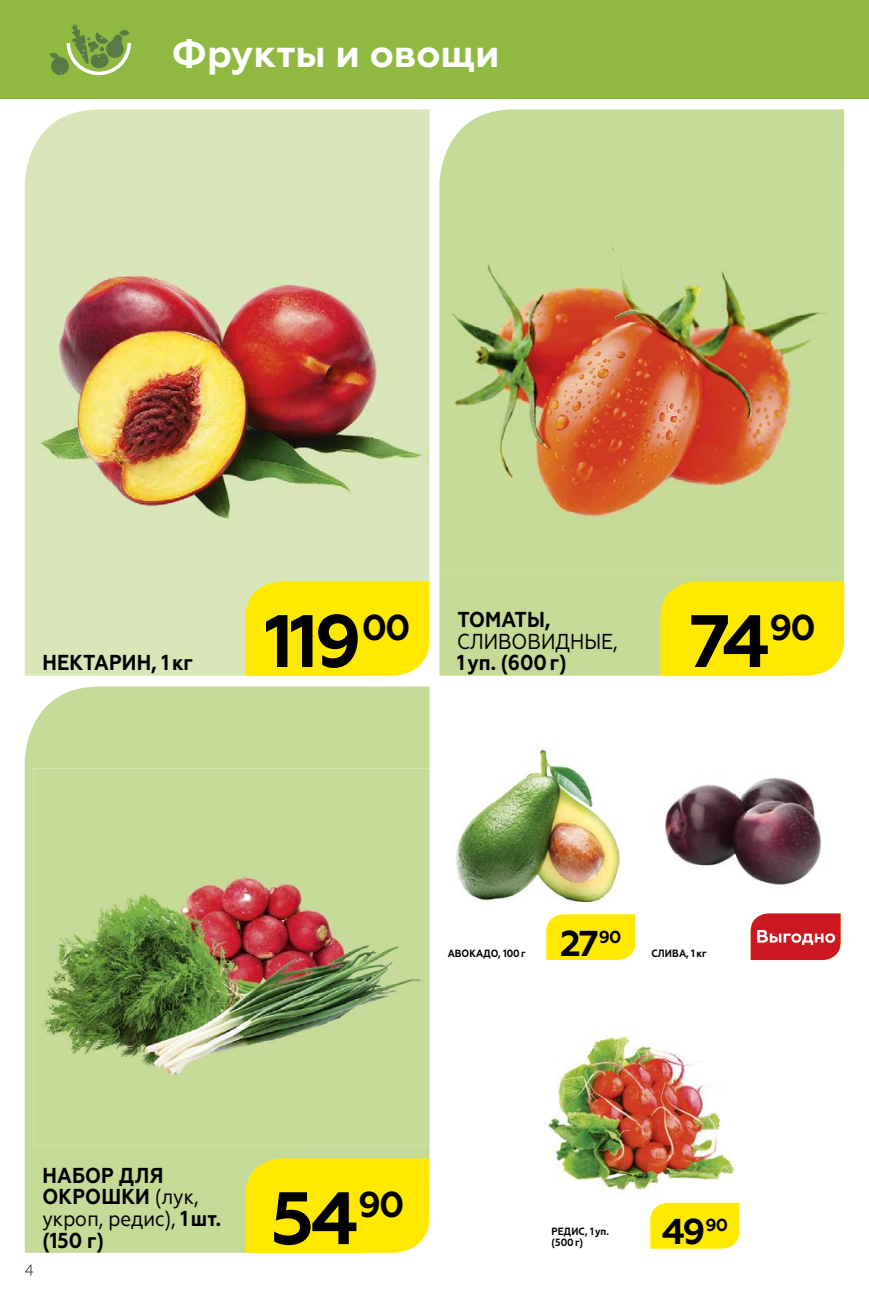
<style>
.page{position:relative;width:869px;height:1290px;background:#fff}
.page>*{position:absolute;margin:0;border:0;box-sizing:border-box;transform-origin:0 0}
.t1{font:700 74.02px "Geometria";letter-spacing:-.055em;color:#000}
.t2{font:700 38.5px "Geometria";color:#fff}
.t3{font:700 35.88px "Geometria";color:#000}
.t4{font:700 21.53px/21.5px "Geometria Narrow";letter-spacing:.01em;color:#000}
.t5{font:21.53px "Geometria Narrow";color:#000}
.t6{font:700 10.5px/10.5px "Geometria Narrow";letter-spacing:.01em;color:#000}
.s1{font-weight:400}
</style>
<div class="page">
<hr style="left:868px;top:0;width:1px;height:98px;background:#518bca">
<div style="left:0;top:0;width:868px;height:98px;background:#8fb941"></div>
<svg style="left:50px;top:24px;width:81px;height:52px"></svg>
<svg style="left:25px;top:1264px;width:8px;height:11px"></svg>
<div style="left:25px;top:109px;width:404px;height:567px;background:#d8e6b8"></div>
<div style="left:439px;top:109px;width:404px;height:567px;background:#c6da98"></div>
<div style="left:25px;top:686px;width:404px;height:567px;background:#c6da98"></div>
<img style="left:456px;top:748px;width:166px;height:155px">
<div style="left:546px;top:914px;width:89px;height:46px;background:#ffe900"></div>
<img style="left:665px;top:778px;width:157px;height:107px">
<svg style="left:750px;top:913px;width:90px;height:47px;background:#d23940"></svg>
<img style="left:34px;top:768px;width:395px;height:377px">
<div style="left:245px;top:1158px;width:184px;height:95px;background:#ffe900"></div>
<img style="left:544px;top:1034px;width:193px;height:169px">
<div style="left:650px;top:1203px;width:89px;height:45px;background:#ffe900"></div>
<img style="left:439px;top:163px;width:404px;height:413px">
<div style="left:660px;top:581px;width:183px;height:95px;background:#ffe900"></div>
<img style="left:25px;top:170px;width:404px;height:448px">
<div style="left:245px;top:581px;width:184px;height:95px;background:#ffe900"></div>
<h2 class="t2" style="left:171px;top:31px;width:329px">Фрукты и овощи</h2>
<p class="t4" style="left:42px;top:652px;width:152px">НЕКТАРИН, 1 кг</p>
<h1 class="t1" style="left:264px;top:597px;width:147px">119<sup>00</sup></h1>
<p class="t4" style="left:457px;top:609px;width:95px">ТОМАТЫ,</p>
<p class="t5" style="left:457px;top:629px;width:162px">СЛИВОВИДНЫЕ,</p>
<p class="t4" style="left:457px;top:652px;width:111px">1 уп. (600 г)</p>
<h1 class="t1" style="left:688px;top:597px;width:128px">74<sup>90</sup></h1>
<p class="t6" style="left:447px;top:949px;width:79px">АВОКАДО, 100 г</p>
<h3 class="t3" style="left:560px;top:922px;width:63px">27<sup>90</sup></h3>
<p class="t6" style="left:651px;top:948px;width:57px">СЛИВА, 1 кг</p>
<p class="t4" style="left:42px;top:1165px;width:180px">НАБОР ДЛЯ<br>ОКРОШКИ <span class="s1">(лук, укроп, редис),</span> 1 шт. (150 г)</p>
<h1 class="t1" style="left:270px;top:1174px;width:135px">54<sup>90</sup></h1>
<p class="t6" style="left:551px;top:1226px;width:59px">РЕДИС, 1 уп. (500 г)</p>
<h3 class="t3" style="left:661px;top:1210px;width:68px">49<sup>90</sup></h3>
</div>
